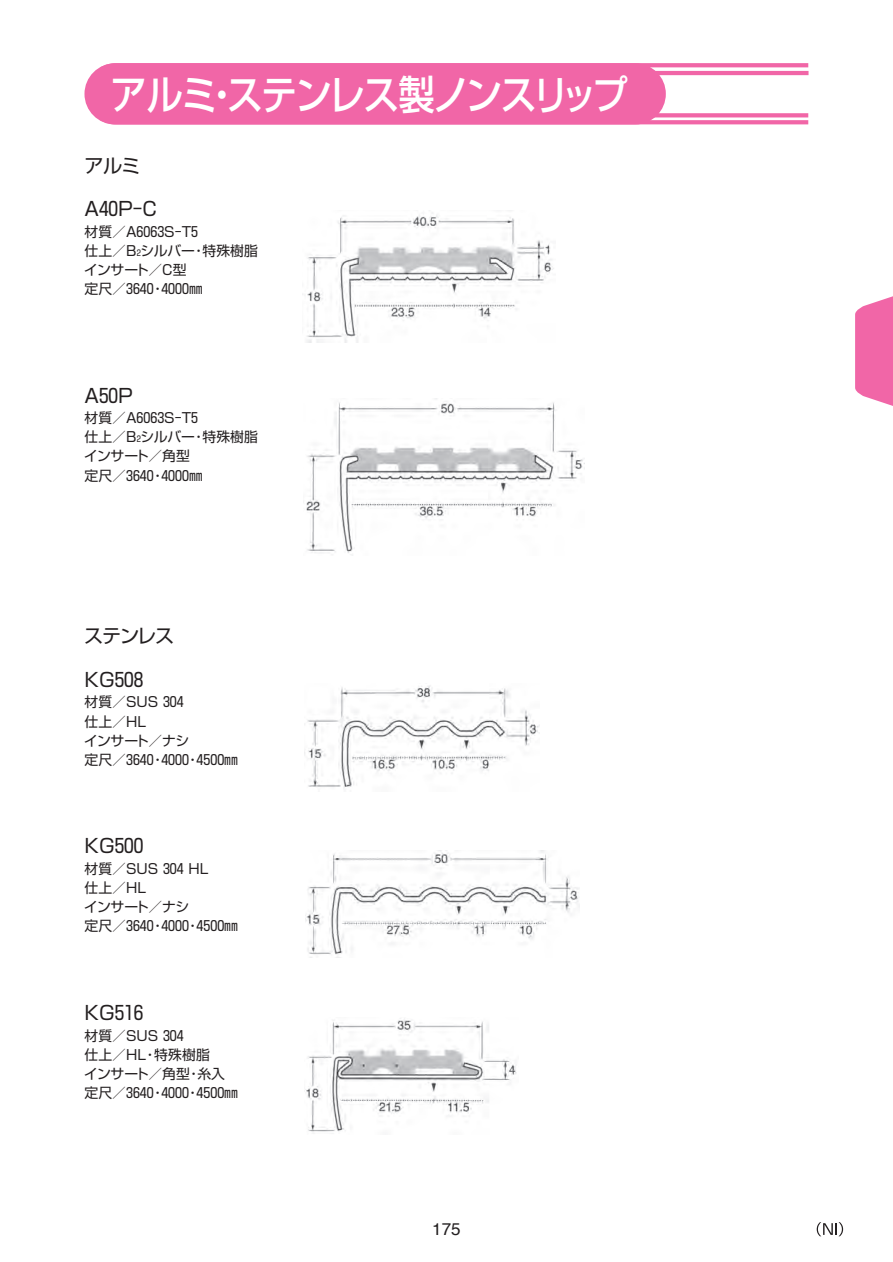
<style>
.page{position:relative;width:893px;height:1262px;background:#fff}
.page>*{position:absolute;margin:0;border:0;box-sizing:border-box;transform-origin:0 0}
.t1{font:500 40.35px "Shin Go Pro";letter-spacing:-.055em;color:#fff;scale:.9 1}
.t2{font:19.2px "Shin Go Pro";color:#231f20}
.t3{font:16.95px "Helvetica";color:#231f20}
.t4{font:13.8px/19.2px "Shin Go Pro";color:#231f20}
.s1{font-size:8.25px}
</style>
<div class="page">
<div style="left:84px;top:63px;width:581px;height:62px;background:#f166a7;border-radius:31px"></div>
<svg style="left:100px;top:63px;width:708px;height:12px"></svg>
<svg style="left:100px;top:113px;width:707px;height:11px"></svg>
<svg style="left:855px;top:296px;width:37px;height:110px;background:#f279b2"></svg>
<svg style="left:816px;top:1222px;width:26px;height:14px"></svg>
<img style="left:302px;top:210px;width:252px;height:133px">
<img style="left:306px;top:398px;width:277px;height:158px">
<img style="left:305px;top:850px;width:274px;height:107px">
<img style="left:304px;top:685px;width:235px;height:103px">
<img style="left:305px;top:1018px;width:212px;height:116px">
<h1 class="t1" style="left:111px;top:61px;width:576px">アルミ・ステンレス製ノンスリップ</h1>
<h2 class="t2" style="left:84px;top:150px;width:58px">アルミ</h2>
<h2 class="t2" style="left:84px;top:193px;width:74px">A40P-C</h2>
<p class="t4" style="left:84px;top:220px;width:175px">材質／A6063S-T5<br>仕上／B<span class="s1">2</span>シルバー・特殊樹脂インサート／C型<br>定尺／3640・4000mm</p>
<h2 class="t2" style="left:84px;top:380px;width:50px">A50P</h2>
<p class="t4" style="left:84px;top:407px;width:175px">材質／A6063S-T5<br>仕上／B<span class="s1">2</span>シルバー・特殊樹脂インサート／角型<br>定尺／3640・4000mm</p>
<h2 class="t2" style="left:84px;top:620px;width:91px">ステンレス</h2>
<h2 class="t2" style="left:84px;top:664px;width:60px">KG508</h2>
<p class="t4" style="left:84px;top:691px;width:155px">材質／SUS 304<br>仕上／HL<br>インサート／ナシ<br>定尺／3640・4000・4500mm</p>
<h2 class="t2" style="left:84px;top:830px;width:60px">KG500</h2>
<p class="t4" style="left:84px;top:857px;width:155px">材質／SUS 304 HL<br>仕上／HL<br>インサート／ナシ<br>定尺／3640・4000・4500mm</p>
<h2 class="t2" style="left:84px;top:997px;width:60px">KG516</h2>
<p class="t4" style="left:84px;top:1024px;width:155px">材質／SUS 304<br>仕上／HL・特殊樹脂<br>インサート／角型・糸入定尺／3640・4000・4500mm</p>
<p class="t3" style="left:432px;top:1216px;width:30px">175</p>
</div>
